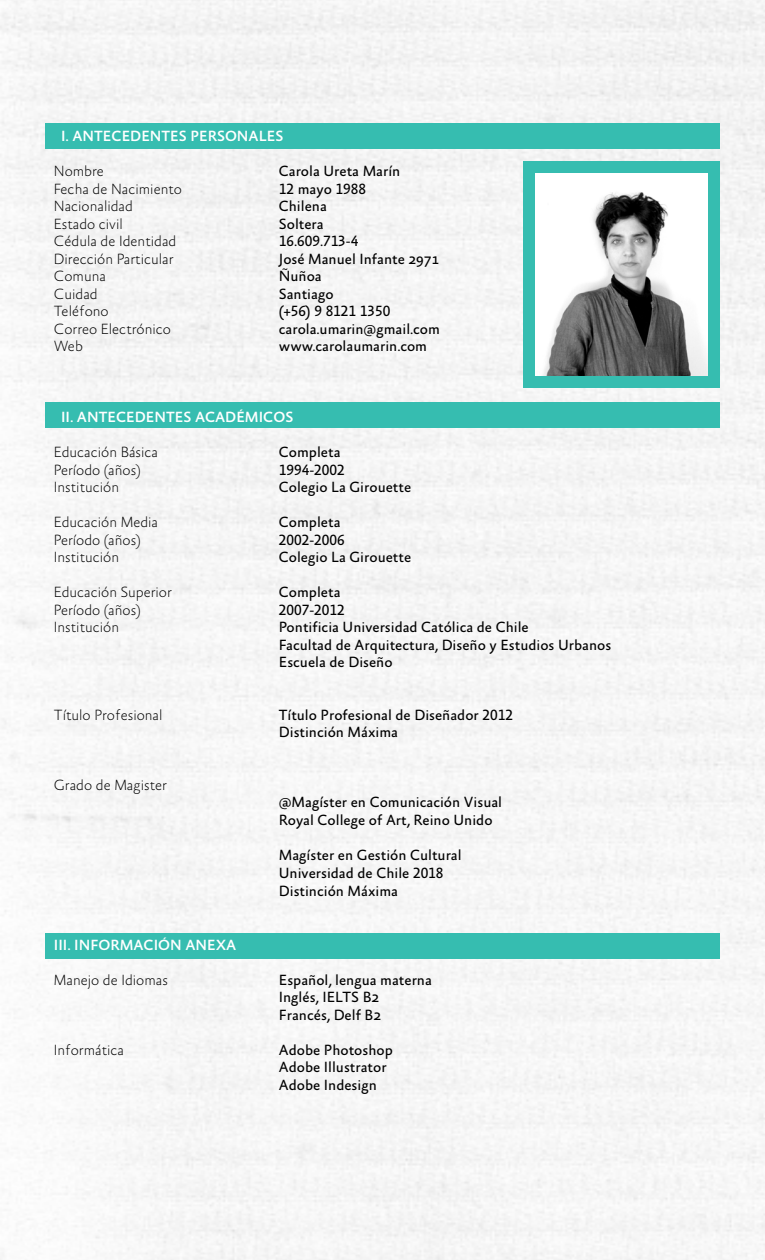
<style>
.page{position:relative;width:765px;height:1260px;background:#f6f6f6}
.page>*{position:absolute;margin:0;border:0;box-sizing:border-box;transform-origin:0 0}
.t1{font:15px/17.5px "Absara Sans";color:#000}
.t2{font:100 15px "Absara Sans";color:#000}
.t3{font:500 15px "Absara Sans";color:#fff}
.t4{font:15px "Absara Sans TF";color:#000}
.s1{font-family:"Absara Sans"}
.s2{font-family:"Absara Sans TF"}
</style>
<div class="page">
<div style="left:45px;top:403px;width:675px;height:25px;background:#36bdb0"></div>
<div style="left:45px;top:123px;width:675px;height:25px;background:#36bdb0"></div>
<div style="left:45px;top:934px;width:675px;height:25px;background:#36bdb0"></div>
<div style="left:524px;top:162px;width:196px;height:226px;background:#36bdb0"></div>
<img style="left:536px;top:174px;width:171px;height:201px">
<p class="t3" style="left:61px;top:128px;width:224px">I. ANTECEDENTES PERSONALES</p>
<p class="t2" style="left:54px;top:163px;width:52px">Nombre</p>
<p class="t1" style="left:279px;top:163px;width:123px">Carola Ureta Marín</p>
<p class="t2" style="left:54px;top:181px;width:130px">Fecha de Nacimiento</p>
<p class="t4" style="left:279px;top:181px;width:89px">12 <span class="s1">mayo</span> 1988</p>
<p class="t2" style="left:54px;top:198px;width:81px">Nacionalidad</p>
<p class="t1" style="left:279px;top:198px;width:50px">Chilena</p>
<p class="t2" style="left:54px;top:216px;width:70px">Estado civil</p>
<p class="t1" style="left:279px;top:216px;width:46px">Soltera</p>
<p class="t2" style="left:54px;top:233px;width:124px">Cédula de Identidad</p>
<p class="t4" style="left:279px;top:233px;width:81px">16.609.713-4</p>
<p class="t2" style="left:54px;top:251px;width:121px">Dirección Particular</p>
<p class="t1" style="left:279px;top:251px;width:162px">José Manuel Infante 2971</p>
<p class="t2" style="left:54px;top:268px;width:54px">Comuna</p>
<p class="t1" style="left:279px;top:268px;width:44px">Ñuñoa</p>
<p class="t2" style="left:54px;top:286px;width:45px">Cuidad</p>
<p class="t1" style="left:279px;top:286px;width:56px">Santiago</p>
<p class="t2" style="left:54px;top:303px;width:56px">Teléfono</p>
<p class="t4" style="left:279px;top:303px;width:113px">(+56) 9 8121 1350</p>
<p class="t2" style="left:54px;top:321px;width:119px">Correo Electrónico</p>
<p class="t1" style="left:279px;top:321px;width:163px">carola.umarin@gmail.com</p>
<p class="t2" style="left:54px;top:339px;width:31px">Web</p>
<p class="t1" style="left:279px;top:338px;width:150px">www.carolaumarin.com</p>
<p class="t3" style="left:61px;top:409px;width:234px">II. ANTECEDENTES ACADÉMICOS</p>
<p class="t2" style="left:54px;top:445px;width:106px">Educación Básica</p>
<p class="t1" style="left:279px;top:444px;width:63px">Completa</p>
<p class="t2" style="left:54px;top:462px;width:88px">Período (años)</p>
<p class="t4" style="left:279px;top:462px;width:67px">1994-2002</p>
<p class="t2" style="left:54px;top:480px;width:67px">Institución</p>
<p class="t1" style="left:279px;top:479px;width:134px">Colegio La Girouette</p>
<p class="t2" style="left:54px;top:515px;width:106px">Educación Media</p>
<p class="t1" style="left:279px;top:514px;width:63px">Completa</p>
<p class="t2" style="left:54px;top:532px;width:88px">Período (años)</p>
<p class="t4" style="left:279px;top:532px;width:67px">2002-2006</p>
<p class="t2" style="left:54px;top:550px;width:67px">Institución</p>
<p class="t1" style="left:279px;top:549px;width:134px">Colegio La Girouette</p>
<p class="t2" style="left:54px;top:585px;width:120px">Educación Superior</p>
<p class="t1" style="left:279px;top:584px;width:63px">Completa</p>
<p class="t2" style="left:54px;top:602px;width:88px">Período (años)</p>
<p class="t4" style="left:279px;top:602px;width:67px">2007-2012</p>
<p class="t2" style="left:54px;top:620px;width:67px">Institución</p>
<p class="t1" style="left:279px;top:619px;width:334px">Pontificia Universidad Católica de Chile<br>Facultad de Arquitectura, Diseño y Estudios Urbanos<br>Escuela de Diseño</p>
<p class="t2" style="left:54px;top:707px;width:110px">Título Profesional</p>
<p class="t1" style="left:279px;top:707px;width:236px">Título Profesional de Diseñador <span class="s2">2012<br></span>Distinción Máxima</p>
<p class="t2" style="left:54px;top:777px;width:115px">Grado de Magister</p>
<p class="t1" style="left:279px;top:794px;width:225px">@Magíster en Comunicación Visual<br>Royal College of Art, Reino Unido</p>
<p class="t1" style="left:279px;top:847px;width:184px;line-height:18px">Magíster en Gestión Cultural<br>Universidad de Chile <span class="s2">2018<br></span>Distinción Máxima</p>
<p class="t3" style="left:54px;top:937px;width:184px">III. INFORMACIÓN ANEXA</p>
<p class="t2" style="left:54px;top:972px;width:116px">Manejo de Idiomas</p>
<p class="t1" style="left:279px;top:972px;width:155px">Español, lengua materna<br>Inglés, IELTS B2<br>Francés, Delf B2</p>
<p class="t2" style="left:54px;top:1042px;width:72px">Informática</p>
<p class="t1" style="left:279px;top:1042px;width:116px">Adobe Photoshop<br>Adobe Illustrator<br>Adobe Indesign</p>
</div>
